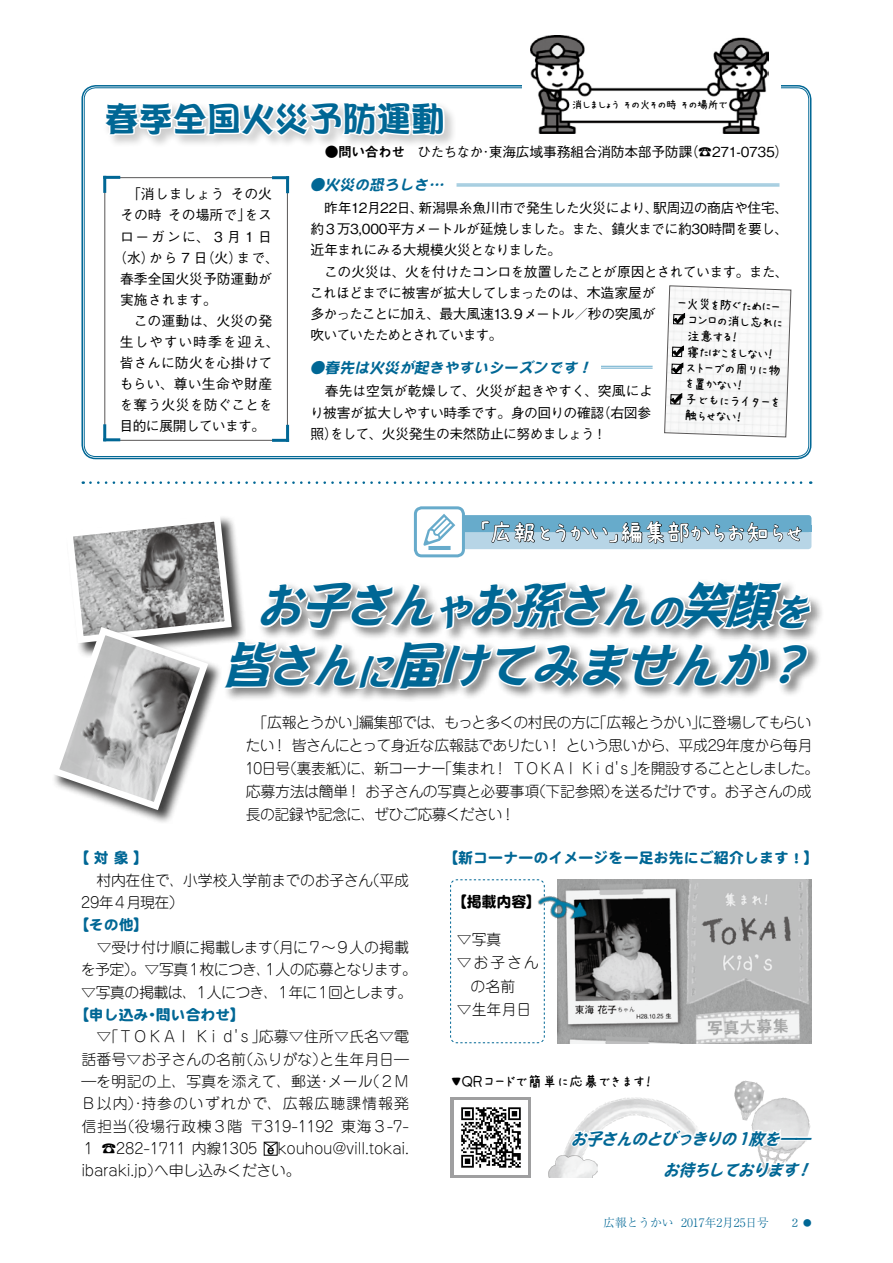
<style>
.page{position:relative;width:893px;height:1263px;background:#fff}
.page>*{position:absolute;margin:0;border:0;box-sizing:border-box;transform-origin:0 0}
.t1{font:italic 49.95px/59.6px "DFPOP2 Std W9";color:#006795;text-align:right;scale:.94 1}
.t2{font:34.05px "DFPOP2 Std W9";color:#006795}
.t3{font:25.5px "AP Japanesefont";letter-spacing:-.085em;color:#fff}
.t4{font:italic 16.95px "DFPOP2 Std W9";color:#006795;scale:.94 1}
.t5{font:300 14.85px/22.4px "Jun 101 Pro";letter-spacing:-.025em;color:#000}
.t6{font:14.85px "DF Maru Gothic Std W9";letter-spacing:.01em;color:#006795}
.t7{font:italic 14.85px "DFPOP2 Std W9";color:#006795}
.t8{font:300 14.85px "Jun 101 Pro";letter-spacing:-.065em;color:#000}
.t9{font:300 14.85px "Jun 101 Pro";letter-spacing:-.055em;color:#000}
.t10{font:300 14.85px "Jun 101 Pro";letter-spacing:.07em;color:#000}
.t11{font:300 14.85px "Jun 101 Pro";letter-spacing:.015em;color:#000}
.t12{font:14.85px "AP Japanesefont";color:#000}
.t13{font:300 14.85px "Jun 101 Pro";letter-spacing:-.05em;color:#000}
.t14{font:300 14.85px "Jun 101 Pro";letter-spacing:.005em;color:#000}
.t15{font:300 14.85px "Jun 101 Pro";letter-spacing:.05em;color:#000}
.t16{font:14.85px "DF Maru Gothic Std W9";color:#000}
.t17{font:500 13.8px/21.3px "Gothic BBB Pro";letter-spacing:-.05em;color:#000}
.t18{font:500 13.8px/21.3px "Gothic BBB Pro";letter-spacing:-.025em;color:#000}
.t19{font:500 13.8px/21px "Gothic BBB Pro";color:#000}
.t20{font:13.8px/15.9px "AP Japanesefont";color:#000}
.t21{font:500 13.8px/21.3px "Gothic BBB Pro";letter-spacing:-.005em;color:#000;text-align:right}
.t22{font:500 13.8px "Gothic BBB Pro";letter-spacing:.125em;color:#000}
.t23{font:500 13.8px "Gothic BBB Pro";letter-spacing:.005em;color:#000}
.t24{font:13.8px "Midashi Go Pro MB31";letter-spacing:-.035em;color:#000}
.t25{font:11.7px "AP Japanesefont";letter-spacing:-.095em;color:#000}
.t26{font:300 11.7px "Ryumin Pro";color:#006795}
.t27{font:8.55px "DFHS Mincho Std W3";color:#006795}
.s1{font-size:39.3px}
.s2{font-size:12.75px}
</style>
<div class="page">
<img style="left:564px;top:1097px;width:90px;height:58px">
<svg style="left:90px;top:481px;width:721px;height:3px"></svg>
<img style="left:558px;top:879px;width:253px;height:164px">
<svg style="left:264px;top:1142px;width:14px;height:12px"></svg>
<div style="left:50px;top:626px;width:172px;height:198px;background:#000;opacity:.75"></div>
<svg style="left:450px;top:879px;width:95px;height:164px"></svg>
<div style="left:451px;top:1097px;width:80px;height:81px;background:linear-gradient(to right,#9f9fa0,#9f9fa0)"></div>
<img style="left:454px;top:1101px;width:74px;height:73px">
<div style="left:414px;top:506px;width:51px;height:51px;border:3px solid #67abcb;border-radius:6px"></div>
<svg style="left:50px;top:511px;width:763px;height:303px"></svg>
<hr style="left:428px;top:546px;width:23px;height:4px;background:#67abcb">
<div style="left:100px;top:97px;width:356px;height:50px;background:#000;opacity:.2"></div>
<svg style="left:100px;top:97px;width:346px;height:190px"></svg>
<hr style="left:456px;top:184px;width:323px;height:1px;background:#67abcb">
<hr style="left:456px;top:186px;width:323px;height:1px;background:#67abcb">
<hr style="left:601px;top:366px;width:52px;height:1px;background:#67abcb">
<hr style="left:601px;top:368px;width:52px;height:1px;background:#67abcb">
<img style="left:530px;top:35px;width:238px;height:99px">
<hr style="left:103px;top:176px;width:17px;height:3px;background:#006795">
<hr style="left:103px;top:176px;width:3px;height:17px;background:#006795">
<hr style="left:272px;top:176px;width:17px;height:3px;background:#006795">
<hr style="left:286px;top:176px;width:3px;height:17px;background:#006795">
<hr style="left:103px;top:438px;width:17px;height:3px;background:#006795">
<hr style="left:103px;top:424px;width:3px;height:17px;background:#006795">
<hr style="left:272px;top:439px;width:17px;height:3px;background:#006795">
<hr style="left:286px;top:425px;width:3px;height:17px;background:#006795">
<svg style="left:664px;top:285px;width:127px;height:152px"></svg>
<img style="left:548px;top:1155px;width:22px;height:23px">
<img style="left:734px;top:1080px;width:30px;height:20px">
<img style="left:740px;top:1091px;width:53px;height:9px">
<svg style="left:570px;top:1100px;width:241px;height:78px"></svg>
<img style="left:529px;top:879px;width:66px;height:54px">
<h2 class="t2" style="left:105px;top:100px;width:342px">春季全国火災予防運動</h2>
<p class="t25" style="left:571px;top:99px;width:158px">消しましょうその火その時その場所で</p>
<p class="t18" style="left:120px;top:182px;width:106px">　「消しましょう</p>
<p class="t18" style="left:230px;top:182px;width:43px">その火</p>
<p class="t23" style="left:120px;top:204px;width:133px">その時その場所で」</p>
<p class="t22" style="left:120px;top:225px;width:154px">ローガンに、３月１日</p>
<p class="t18" style="left:236px;top:245px;width:44px">まで、</p>
<p class="t18" style="left:244px;top:203px;width:29px">をス</p>
<p class="t19" style="left:120px;top:245px;width:161px;text-indent:-6px">（水）<br>春季全国火災予防運動が実施されます。<br>　この運動は、火災の発生しやすい時季を迎え、皆さんに防火を心掛けてもらい、尊い生命や財産を奪う火災を防ぐことを目的に展開しています。</p>
<p class="t18" style="left:149px;top:245px;width:95px">から７（日火）</p>
<p class="t24" style="left:325px;top:140px;width:82px">●問い合わせ</p>
<p class="t18" style="left:685px;top:139px;width:105px">)☎271-0735(</p>
<p class="t18" style="left:417px;top:139px;width:276px">ひたちなか･東海広域事務組合消防本部予防課</p>
<p class="t7" style="left:325px;top:177px;width:108px">火災の恐ろしさ</p>
<p class="t7" style="left:310px;top:177px;width:19px">●</p>
<p class="t7" style="left:429px;top:177px;width:19px">...</p>
<p class="t18" style="left:418px;top:195px;width:242px">新潟県糸魚川市で発生した火災により、</p>
<p class="t17" style="left:310px;top:195px;width:480px">　昨年12月22日、<br>約３万3,000平方メートルが延焼しました。また、鎮火までに約30時間を要し、近年まれにみる大規模火災となりました。<br>　この火災は、火を付けたコンロを放置したことが原因とされています。また、これほどまでに被害が拡大してしまったのは、木造家屋が<br>多かったことに加え、最大風速13.９メートル／秒の突風が<br>吹いていたためとされています。</p>
<p class="t18" style="left:653px;top:195px;width:137px">駅周辺の商店や住宅、</p>
<p class="t20" style="left:688px;top:296px;width:98px;text-indent:-10px;rotate:2deg">ー火災を防ぐためにーコンロの消し忘れに注意する!<br>寝たばこをしない!ストーブの周りに物を置かない!<br>子どもにライターを触らせない!</p>
<p class="t7" style="left:325px;top:359px;width:257px">春先は火災が起きやすいシーズンです</p>
<p class="t7" style="left:310px;top:359px;width:19px">●</p>
<p class="t7" style="left:578px;top:359px;width:19px">!</p>
<p class="t21" style="left:311px;top:379px;width:344px">　春先は空気が乾燥して、火災が起きやすく、突風によ（右図参</p>
<p class="t18" style="left:310px;top:400px;width:298px">り被害が拡大しやすい時季です。身の回りの確認照をして、火災発生の未然防止に努めましょう!</p>
<p class="t18" style="left:324px;top:421px;width:15px">）</p>
<h3 class="t3" style="left:478px;top:520px;width:328px">「広報とうかい」編集部からお知らせ</h3>
<h1 class="t1" style="left:255px;top:575px;width:608px">お子さん<span class="s1">や</span>お孫さん<span class="s1">の</span>笑顔<span class="s1">を</span>?</h1>
<h1 class="t1" style="left:222px;top:634px;width:596px">皆さん<span class="s1">に</span>届けてみませんか</h1>
<p class="t5" style="left:352px;top:709px;width:16px">」</p>
<p class="t5" style="left:691px;top:709px;width:16px">」</p>
<p class="t5" style="left:246px;top:709px;width:356px">　「広報とうかい編集部では、もっと多くの村民の方に</p>
<p class="t13" style="left:592px;top:710px;width:221px">「広報とうかいに登場してもらい</p>
<p class="t5" style="left:272px;top:732px;width:279px">！皆さんにとって身近な広報誌でありたい</p>
<p class="t5" style="left:547px;top:732px;width:267px">！という思いから、平成29年度から毎月</p>
<p class="t5" style="left:246px;top:732px;width:31px">たい</p>
<p class="t8" style="left:438px;top:756px;width:383px">「集まれ！ＴＯＫＡＩ Kｉｄｓ' を開設することとしました。</p>
<p class="t5" style="left:282px;top:755px;width:165px">（裏表紙に）、新コーナー</p>
<p class="t5" style="left:630px;top:755px;width:16px">」</p>
<p class="t5" style="left:245px;top:755px;width:47px">10日号</p>
<p class="t5" style="left:531px;top:778px;width:282px">（下記参照を送るだけです。お子さんの成</p>
<p class="t5" style="left:604px;top:778px;width:16px">）</p>
<p class="t5" style="left:246px;top:778px;width:104px">応募方法は簡単</p>
<p class="t5" style="left:346px;top:778px;width:195px">！お子さんの写真と必要事項</p>
<p class="t6" style="left:74px;top:850px;width:76px">【対象【</p>
<p class="t5" style="left:246px;top:801px;width:259px">長の記録や記念に、ぜひご応募ください</p>
<p class="t5" style="left:500px;top:801px;width:16px">!</p>
<p class="t6" style="left:443px;top:850px;width:377px">【新コーナーのイメージを一足お先にご紹介します!【</p>
<p class="t5" style="left:365px;top:867px;width:46px">（平成</p>
<p class="t5" style="left:81px;top:867px;width:293px">　村内在住で、小学校入学前までのお子さん<br>29年４月現在(</p>
<p class="t6" style="left:74px;top:917px;width:76px">【その他【</p>
<p class="t5" style="left:265px;top:934px;width:146px">（月に７～９人の掲載</p>
<p class="t5" style="left:81px;top:934px;width:193px">　▽受け付け順に掲載します</p>
<p class="t9" style="left:81px;top:958px;width:337px">を予定）。 ▽写真１枚につき１、人の応募となります。</p>
<p class="t5" style="left:328px;top:979px;width:86px">回とします。</p>
<p class="t5" style="left:81px;top:979px;width:117px">▽写真の掲載は、</p>
<p class="t6" style="left:74px;top:1006px;width:173px">【申し込み･問い合わせ【</p>
<p class="t5" style="left:276px;top:979px;width:56px">１年に１</p>
<p class="t5" style="left:194px;top:979px;width:86px">１人につき、</p>
<p class="t5" style="left:81px;top:1024px;width:186px">　▽「ＴＯＫＡＩ Kｉｄｓ' 」</p>
<p class="t5" style="left:259px;top:1024px;width:152px">応募▽住所▽氏名▽電</p>
<p class="t5" style="left:238px;top:1046px;width:90px">（ふりがな）</p>
<p class="t14" style="left:81px;top:1047px;width:166px">話番号▽お子さんの名前</p>
<p class="t5" style="left:320px;top:1046px;width:91px">と生年月日―</p>
<p class="t5" style="left:365px;top:1068px;width:46px">（２Ｍ</p>
<p class="t11" style="left:81px;top:1069px;width:293px">―を明記の上、写真を添えて、郵送･メール</p>
<p class="t10" style="left:81px;top:1092px;width:329px">Ｂ以内）･持参のいずれかで、広報広聴課情報発</p>
<p class="t5" style="left:341px;top:1113px;width:69px">東海３-7-</p>
<p class="t15" style="left:120px;top:1114px;width:124px">（役場行政棟３階</p>
<p class="t5" style="left:81px;top:1113px;width:48px">信担当</p>
<p class="t5" style="left:250px;top:1113px;width:86px">〒319-1192</p>
<p class="t5" style="left:154px;top:1135px;width:148px;text-indent:-73px">１ ☎282-1711 内線1305<br>へ申し込みください。</p>
<p class="t5" style="left:277px;top:1135px;width:133px">kouhou@vill.tokai.</p>
<p class="t5" style="left:81px;top:1157px;width:82px">ibaraki j p. ）</p>
<p class="t16" style="left:452px;top:893px;width:91px">【掲載内容【</p>
<p class="t5" style="left:457px;top:926px;width:46px">▽写真</p>
<p class="t5" style="left:457px;top:950px;width:83px">▽お子さん</p>
<p class="t5" style="left:471px;top:973px;width:46px">の名前</p>
<p class="t5" style="left:457px;top:996px;width:76px">▽生年月日</p>
<p class="t12" style="left:451px;top:1074px;width:203px">▼ＱＲコードで簡単に応募できます!</p>
<p class="t4" style="left:570px;top:1129px;width:230px">お子さんのとびっきりの枚を</p>
<p class="t4" style="left:734px;top:1129px;width:24px">１</p>
<p class="t4" style="left:779px;top:1129px;width:24px">―</p>
<p class="t4" style="left:794px;top:1129px;width:24px">―</p>
<p class="t4" style="left:663px;top:1160px;width:151px">お待ちしております</p>
<p class="t4" style="left:795px;top:1160px;width:24px">!</p>
<p class="t26" style="left:603px;top:1213px;width:72px">広報とうかい</p>
<p class="t26" style="left:681px;top:1213px;width:89px">2017年月2 25日号</p>
<p class="t27" style="left:792px;top:1218px;width:21px">●<span class="s2">2</span></p>
</div>
